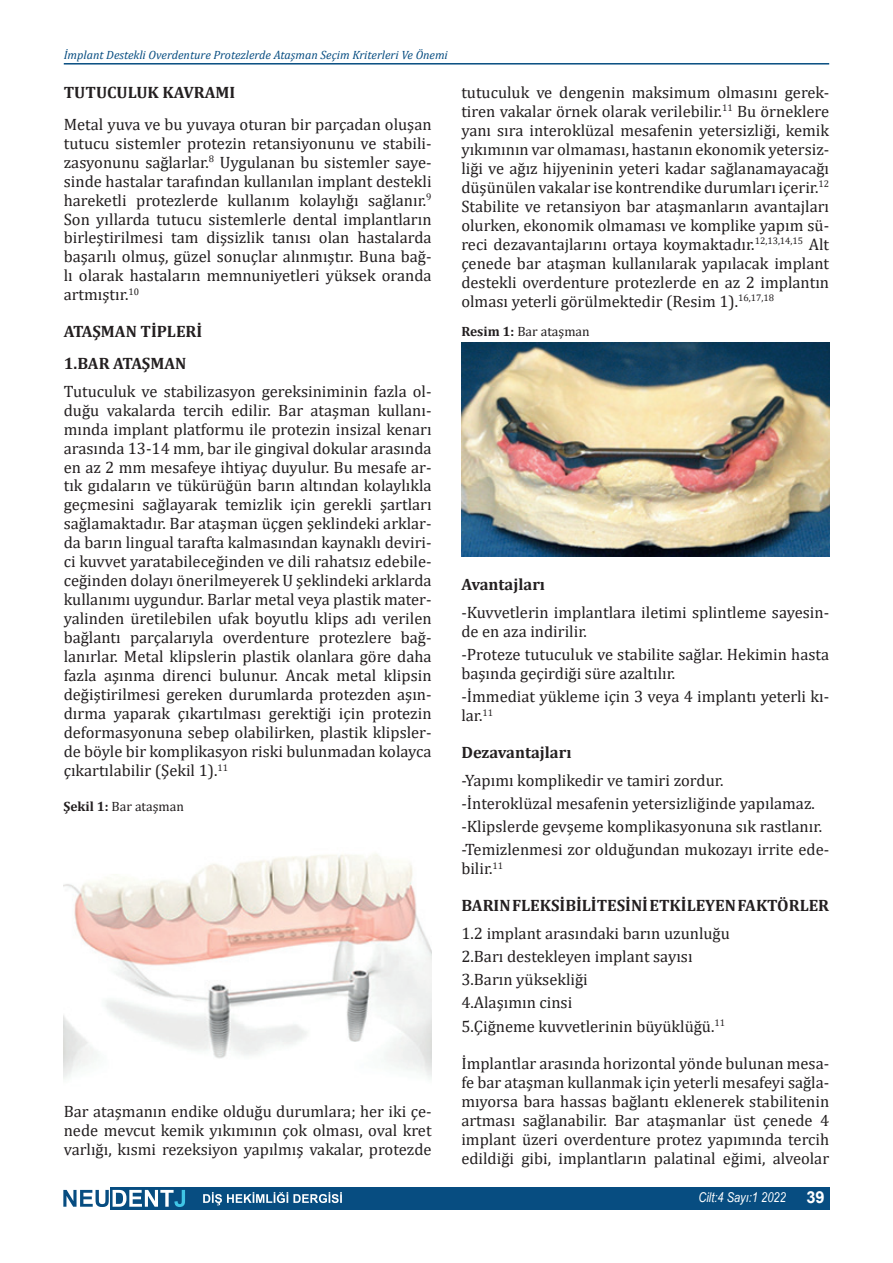
<style>
.page{position:relative;width:893px;height:1263px;background:#fff}
.page>*{position:absolute;margin:0;border:0;box-sizing:border-box;transform-origin:0 0}
.t1{font:16.5px/18.9px "Cambria";color:#231f20;text-align:justify}
.t2{font:700 16.5px/31.8px "Cambria";color:#231f20}
.t3{font:13.5px "Cambria";color:#231f20}
.t4{font:italic 13.5px "Arial Narrow";color:#fff}
.t5{font:italic 12px "Cambria";color:#074d81}
.s1{font-weight:700}
.s2{font-family:"Arial";font-weight:700;font-style:normal;font-size:16.5px}
</style>
<div class="page">
<div style="left:110px;top:1187px;width:719px;height:22px;background:#074d81"></div>
<svg style="left:63px;top:1190px;width:122px;height:17px"></svg>
<svg style="left:203px;top:1192px;width:139px;height:13px"></svg>
<hr style="left:64px;top:63px;width:765px;height:2px;background:#074d81">
<img style="left:63px;top:853px;width:369px;height:226px">
<img style="left:462px;top:343px;width:367px;height:213px">
<p class="t5" style="left:64px;top:46px;width:386px">İmplant Destekli Overdenture Protezlerde Ataşman Seçim Kriterleri Ve Önemi</p>
<p class="t2" style="left:64px;top:76px;width:173px">TUTUCULUK KAVRAMI</p>
<p class="t1" style="left:64px;top:114px;width:369px">Metal yuva ve bu yuvaya oturan bir parçadan oluşan tutucu sistemler protezin retansiyonunu ve stabili&shy;zasyonunu sağlarlar.<sup>8</sup> Uygulanan bu sistemler saye&shy;sinde hastalar tarafından kullanılan implant destekli hareketli protezlerde kullanım kolaylığı sağlanır.<sup>9<br></sup>Son yıllarda tutucu sistemlerle dental implantların birleştirilmesi tam dişsizlik tanısı olan hastalarda başarılı olmuş, güzel sonuçlar alınmıştır. Buna bağ&shy;lı olarak hastaların memnuniyetleri yüksek oranda artmıştır.<sup>10</sup></p>
<p class="t2" style="left:64px;top:315px;width:140px">ATAŞMAN TİPLERİ<br>1.BAR ATAŞMAN</p>
<p class="t1" style="left:64px;top:381px;width:369px">Tutuculuk ve stabilizasyon gereksiniminin fazla ol&shy;duğu vakalarda tercih edilir. Bar ataşman kullanı&shy;mında implant platformu ile protezin insizal kenarı arasında 13-14 mm, bar ile gingival dokular arasında en az 2 mm mesafeye ihtiyaç duyulur. Bu mesafe ar&shy;tık gıdaların ve tükürüğün barın altından kolaylıkla geçmesini sağlayarak temizlik için gerekli şartları sağlamaktadır. Bar ataşman üçgen şeklindeki arklar&shy;da barın lingual tarafta kalmasından kaynaklı deviri&shy;ci kuvvet yaratabileceğinden ve dili rahatsız edebile&shy;ceğinden dolayı önerilmeyerek U şeklindeki arklarda kullanımı uygundur. Barlar metal veya plastik mater&shy;yalinden üretilebilen ufak boyutlu klips adı verilen bağlantı parçalarıyla overdenture protezlere bağ&shy;lanırlar. Metal klipslerin plastik olanlara göre daha fazla aşınma direnci bulunur. Ancak metal klipsin değiştirilmesi gereken durumlarda protezden aşın&shy;dırma yaparak çıkartılması gerektiği için protezin deformasyonuna sebep olabilirken, plastik klipsler&shy;de böyle bir komplikasyon riski bulunmadan kolayca çıkartılabilir (Şekil 1).<sup>11</sup></p>
<p class="t3" style="left:63px;top:799px;width:122px"><span class="s1">Şekil 1:</span> Bar ataşman</p>
<p class="t1" style="left:64px;top:1101px;width:369px">Bar ataşmanın endike olduğu durumlara; her iki çe&shy;nede mevcut kemik yıkımının çok olması, oval kret varlığı, kısmi rezeksiyon yapılmış vakalar, protezde</p>
<p class="t1" style="left:461px;top:83px;width:369px">tutuculuk ve dengenin maksimum olmasını gerek&shy;tiren vakalar örnek olarak verilebilir.<sup>11</sup> Bu örneklere yanı sıra interoklüzal mesafenin yetersizliği, kemik yıkımının var olmaması, hastanın ekonomik yetersiz&shy;liği ve ağız hijyeninin yeteri kadar sağlanamayacağı düşünülen vakalar ise kontrendike durumları içerir.<sup>12<br></sup>Stabilite ve retansiyon bar ataşmanların avantajları olurken, ekonomik olmaması ve komplike yapım sü&shy;reci dezavantajlarını ortaya koymaktadır.<sup>12,13,14,15</sup> Alt çenede bar ataşman kullanılarak yapılacak implant destekli overdenture protezlerde en az 2 implantın olması yeterli görülmektedir (Resim 1).<sup>16,17,18</sup></p>
<p class="t3" style="left:461px;top:324px;width:130px"><span class="s1">Resim 1:</span> Bar ataşman</p>
<p class="t2" style="left:461px;top:568px;width:85px">Avantajları</p>
<p class="t1" style="left:461px;top:603px;width:369px">-Kuvvetlerin implantlara iletimi splintleme sayesin&shy;de en aza indirilir.</p>
<p class="t1" style="left:461px;top:645px;width:369px">-Proteze tutuculuk ve stabilite sağlar. Hekimin hasta başında geçirdiği süre azaltılır.</p>
<p class="t1" style="left:461px;top:687px;width:369px">-İmmediat yükleme için 3 veya 4 implantı yeterli kı&shy;lar.<sup>11</sup></p>
<p class="t2" style="left:461px;top:736px;width:112px">Dezavantajları</p>
<p class="t1" style="left:461px;top:768px;width:369px;line-height:23.2px;text-align:left">-Yapımı komplikedir ve tamiri zordur.<br>-İnteroklüzal mesafenin yetersizliğinde yapılamaz. -Klipslerde gevşeme komplikasyonuna sık rastlanır. -Temizlenmesi zor olduğundan mukozayı irrite ede-</p>
<p class="t1" style="left:461px;top:859px;width:43px">bilir.<sup>11</sup></p>
<p class="t2" style="left:461px;top:889px;width:369px">BARIN FLEKSİBİLİTESİNİ ETKİLEYEN FAKTÖRLER</p>
<p class="t1" style="left:461px;top:921px;width:270px;line-height:23.2px;text-align:left">1.2 implant arasındaki barın uzunluğu<br>2.Barı destekleyen implant sayısı<br>3.Barın yüksekliği<br>4.Alaşımın cinsi<br>5.Çiğneme kuvvetlerinin büyüklüğü.<sup>11</sup></p>
<p class="t1" style="left:461px;top:1053px;width:369px">İmplantlar arasında horizontal yönde bulunan mesa&shy;fe bar ataşman kullanmak için yeterli mesafeyi sağla&shy;mıyorsa bara hassas bağlantı eklenerek stabilitenin artması sağlanabilir. Bar ataşmanlar üst çenede 4 implant üzeri overdenture protez yapımında tercih edildiği gibi, implantların palatinal eğimi, alveolar</p>
<p class="t4" style="left:698px;top:1188px;width:128px">Cilt:4 Sayı:1 2022 <span class="s2">39</span></p>
</div>
